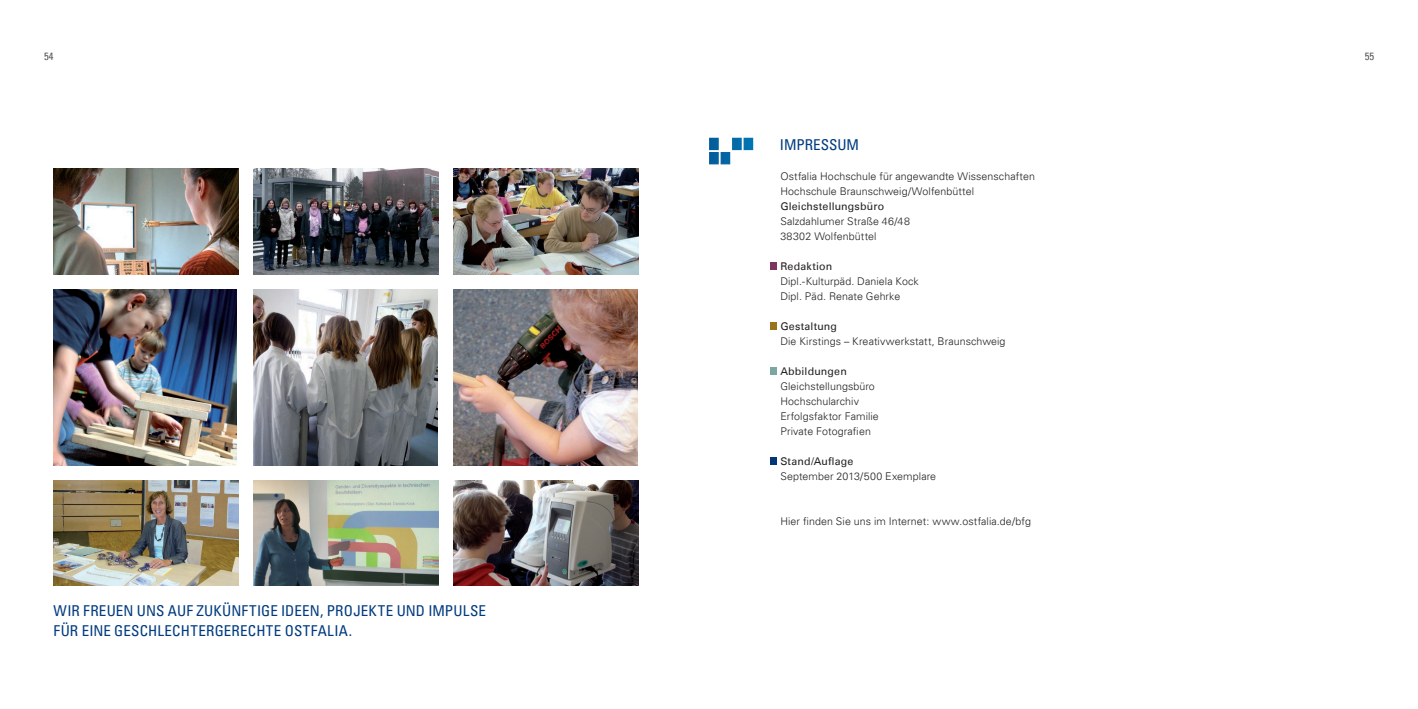
<style>
.page{position:relative;width:1418px;height:709px;background:#fff}
.page>*{position:absolute;margin:0;border:0;box-sizing:border-box;transform-origin:0 0}
.Überschrift{font:condensed 15px "Univers LT";letter-spacing:.01em;color:#013b7f}
.t1{font:300 10.62px "Univers LT";letter-spacing:.005em;color:#231f20}
.t2{font:10.62px "Univers LT";letter-spacing:.015em;color:#231f20}
.t3{font:condensed 10.62px "Univers LT";color:#57585a}
</style>
<div class="page">
<div style="left:770px;top:457px;width:6px;height:8px;background:#013778"></div>
<div style="left:770px;top:367px;width:6px;height:8px;background:#7ba7a0"></div>
<div style="left:770px;top:322px;width:6px;height:8px;background:#9a741a"></div>
<div style="left:770px;top:262px;width:6px;height:8px;background:#7b3762"></div>
<img style="left:53px;top:289px;width:183px;height:176px">
<img style="left:254px;top:289px;width:183px;height:176px">
<img style="left:454px;top:289px;width:183px;height:176px">
<img style="left:53px;top:480px;width:185px;height:106px">
<img style="left:53px;top:169px;width:185px;height:105px">
<img style="left:254px;top:480px;width:185px;height:106px">
<img style="left:254px;top:169px;width:185px;height:105px">
<img style="left:453px;top:480px;width:186px;height:106px">
<img style="left:453px;top:169px;width:186px;height:105px">
<svg style="left:709px;top:137px;width:45px;height:28px"></svg>
<p class="t3" style="left:44px;top:49px;width:11px">54</p>
<p class="t3" style="left:1364px;top:49px;width:11px">55</p>
<p class="Überschrift" style="left:780px;top:135px;width:81px">IMPRESSUM</p>
<p class="Überschrift" style="left:54px;top:601px;width:434px">WIR FREUEN UNS AUF ZUKÜNFTIGE IDEEN, PROJEKTE UND IMPULSE</p>
<p class="Überschrift" style="left:54px;top:621px;width:300px">FÜR EINE GESCHLECHTERGERECHTE OSTFALIA.</p>
<p class="t1" style="left:780px;top:170px;width:256px">Ostfalia Hochschule für angewandte Wissenschaften</p>
<p class="t1" style="left:780px;top:185px;width:195px">Hochschule Braunschweig/Wolfenbüttel</p>
<p class="t2" style="left:780px;top:200px;width:105px">Gleichstellungsbüro</p>
<p class="t1" style="left:780px;top:215px;width:131px">Salzdahlumer Straße 46/48</p>
<p class="t1" style="left:780px;top:230px;width:98px">38302 Wolfenbüttel</p>
<p class="t2" style="left:780px;top:260px;width:53px">Redaktion</p>
<p class="t1" style="left:780px;top:275px;width:140px">Dipl.-Kulturpäd. Daniela Kock</p>
<p class="t1" style="left:780px;top:290px;width:121px">Dipl. Päd. Renate Gehrke</p>
<p class="t2" style="left:780px;top:320px;width:58px">Gestaltung</p>
<p class="t1" style="left:780px;top:335px;width:227px">Die Kirstings – Kreativwerkstatt, Braunschweig</p>
<p class="t2" style="left:780px;top:365px;width:68px">Abbildungen</p>
<p class="t1" style="left:780px;top:380px;width:96px">Gleichstellungsbüro</p>
<p class="t1" style="left:780px;top:395px;width:80px">Hochschularchiv</p>
<p class="t1" style="left:780px;top:410px;width:100px">Erfolgsfaktor Familie</p>
<p class="t1" style="left:780px;top:425px;width:92px">Private Fotografien</p>
<p class="t2" style="left:780px;top:455px;width:75px">Stand/Auflage</p>
<p class="t1" style="left:780px;top:470px;width:157px">September 2013/500 Exemplare</p>
<p class="t1" style="left:780px;top:515px;width:252px">Hier finden Sie uns im Internet: www.ostfalia.de/bfg</p>
</div>
